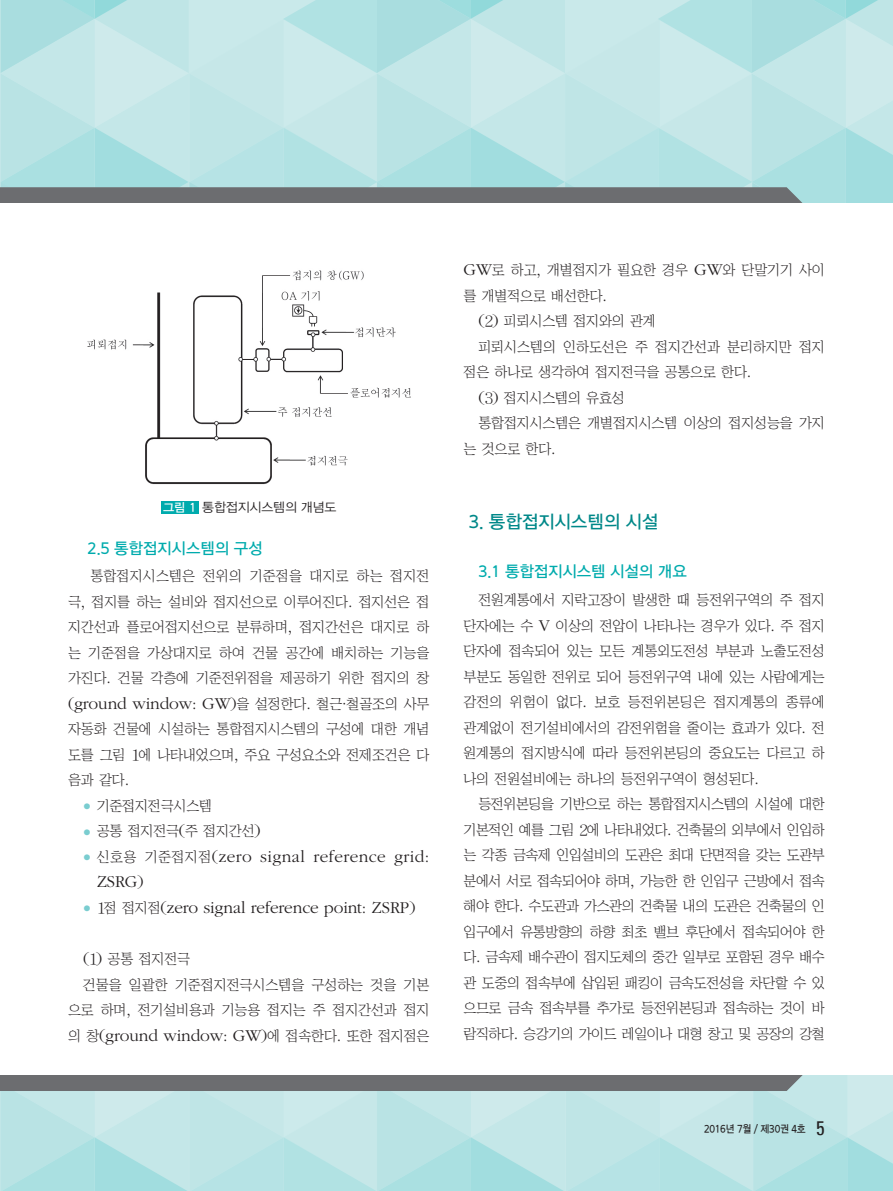
<style>
.page{position:relative;width:893px;height:1191px;background:#fff}
.page>*{position:absolute;margin:0;border:0;box-sizing:border-box;transform-origin:0 0}
.t1{font:18px "DX Ngo Std 30";letter-spacing:-.01em;color:#008889}
.t2{font:300 17.25px "Garamond";letter-spacing:-.01em;color:#231f20}
.t3{font:300 17.25px "Garamond";letter-spacing:.025em;color:#231f20}
.t4{font:15.75px "DX Ngo Std 30";letter-spacing:-.01em;color:#00abad}
.t5{font:14.25px/25.5px "Chosunilbo NM";letter-spacing:-.01em;color:#231f20;text-align:justify}
.t6{font:12.75px "DX Ngo Std 20";letter-spacing:-.01em;color:#231f20}
.t7{font:10.5px "DX Ngo Std 30";letter-spacing:-.025em;color:#231f20;scale:.9 1}
.s1{font-family:"DX Ngo Std 30";font-size:12px;color:#fff}
.s2{font-family:"Garamond";font-weight:300;font-size:17.25px}
.s3{font-family:"Chosunilbo NM";font-weight:400;font-size:14.25px}
.s4{font-family:"DX Shnm Std"}
.s5{font-family:"DX Nmu Std 20";font-size:9px;color:#7acdd0}
.s6{font-family:"DX Nmu Std 20";font-weight:400;font-size:9px;color:#7acdd0}
.s7{font-family:"DX Shnm Std";font-weight:400;font-size:14.25px}
.s8{font-family:"Univers";font-stretch:condensed;font-size:19.5px}
</style>
<div class="page">
<img style="left:145px;top:454px;width:203px;height:31px">
<div style="left:161px;top:500px;width:37px;height:13px;background:#00abad"></div>
<svg style="left:0;top:0;width:893px;height:454px"></svg>
<svg style="left:0;top:1075px;width:893px;height:116px;background:#b2d5d7"></svg>
<p class="t6" style="left:163px;top:500px;width:175px"><span class="s1">그림 1</span> 통합접지시스템의 개념도</p>
<p class="t4" style="left:88px;top:540px;width:177px">2.5 통합접지시스템의 구성</p>
<p class="t5" style="left:68px;top:563px;width:363px;text-indent:22px">통합접지시스템은 전위의 기준점을 대지로 하는 접지전 극<span class="s2">,</span> 접지를 하는 설비와 접지선으로 이루어진다<span class="s2">.</span> 접지선은 접 지간선과 플로어접지선으로 분류하며<span class="s2">,</span> 접지간선은 대지로 하 는 기준점을 가상대지로 하여 건물 공간에 배치하는 기능을 가진다<span class="s2">.</span> 건물 각층에 기준전위점을 제공하기 위한 접지의 창</p>
<p class="t2" style="left:68px;top:694px;width:363px">(ground window: GW)<span class="s3">을 설정한다</span>. <span class="s3">철근</span>·<span class="s3">철골조의 사무</span></p>
<p class="t5" style="left:68px;top:716px;width:363px">자동화 건물에 시설하는 통합접지시스템의 구성에 대한 개념</p>
<p class="t5" style="left:68px;top:742px;width:363px">도를 그림 <span class="s4">1</span>에 나타내었으며<span class="s2">,</span> 주요 구성요소와 전제조건은 다</p>
<p class="t5" style="left:68px;top:767px;width:63px">음과 같다<span class="s2">.</span></p>
<p class="t5" style="left:83px;top:793px;width:131px"><span class="s5">⦁</span> 기준접지전극시스템</p>
<p class="t5" style="left:83px;top:818px;width:179px"><span class="s5">⦁</span> 공통 접지전극<span class="s2">(</span>주 접지간선<span class="s2">)</span></p>
<p class="t3" style="left:83px;top:847px;width:348px"><span class="s6">⦁</span> <span class="s3">신호용 기준접지점</span>(zero signal reference grid:</p>
<p class="t2" style="left:97px;top:872px;width:49px">ZSRG)</p>
<p class="t2" style="left:83px;top:898px;width:334px"><span class="s6">⦁</span> <span class="s7">1</span><span class="s3">점 접지점</span>(zero signal reference point: ZSRP)</p>
<p class="t5" style="left:83px;top:946px;width:109px"><span class="s2">(</span><span class="s4">1</span><span class="s2">)</span> 공통 접지전극</p>
<p class="t5" style="left:83px;top:971px;width:348px">건물을 일괄한 기준접지전극시스템을 구성하는 것을 기본</p>
<p class="t5" style="left:68px;top:997px;width:363px">으로 하며<span class="s2">,</span> 전기설비용과 기능용 접지는 주 접지간선과 접지</p>
<p class="t2" style="left:68px;top:1025px;width:363px"><span class="s3">의 창</span>(ground window: GW)<span class="s3">에 접속한다</span>. <span class="s3">또한 접지점은</span></p>
<p class="t5" style="left:463px;top:257px;width:363px"><span class="s2">GW</span>로 하고<span class="s2">,</span> 개별접지가 필요한 경우 <span class="s2">GW</span>와 단말기기 사이</p>
<p class="t5" style="left:463px;top:283px;width:145px">를 개별적으로 배선한다<span class="s2">.</span></p>
<p class="t5" style="left:478px;top:308px;width:179px"><span class="s2">(</span><span class="s4">2</span><span class="s2">)</span> 피뢰시스템 접지와의 관계</p>
<p class="t5" style="left:478px;top:334px;width:348px">피뢰시스템의 인하도선은 주 접지간선과 분리하지만 접지</p>
<p class="t5" style="left:463px;top:359px;width:289px">점은 하나로 생각하여 접지전극을 공통으로 한다<span class="s2">.</span></p>
<p class="t5" style="left:478px;top:385px;width:148px"><span class="s2">(</span><span class="s4">3</span><span class="s2">)</span> 접지시스템의 유효성</p>
<p class="t5" style="left:478px;top:410px;width:348px">통합접지시스템은 개별접지시스템 이상의 접지성능을 가지</p>
<p class="t5" style="left:463px;top:436px;width:94px">는 것으로 한다<span class="s2">.</span></p>
<p class="t1" style="left:469px;top:512px;width:191px">3. 통합접지시스템의 시설</p>
<p class="t4" style="left:478px;top:563px;width:210px">3.1 통합접지시스템 시설의 개요</p>
<p class="t5" style="left:463px;top:587px;width:363px;text-indent:15px">전원계통에서 지락고장이 발생한 때 등전위구역의 주 접지 단자에는 수 <span class="s2">V</span> 이상의 전압이 나타나는 경우가 있다<span class="s2">.</span> 주 접지 단자에 접속되어 있는 모든 계통외도전성 부분과 노출도전성 부분도 동일한 전위로 되어 등전위구역 내에 있는 사람에게는 감전의 위험이 없다<span class="s2">.</span> 보호 등전위본딩은 접지계통의 종류에 관계없이 전기설비에서의 감전위험을 줄이는 효과가 있다<span class="s2">.</span> 전 원계통의 접지방식에 따라 등전위본딩의 중요도는 다르고 하 나의 전원설비에는 하나의 등전위구역이 형성된다<span class="s2">.</span></p>
<p class="t5" style="left:463px;top:791px;width:363px;text-indent:15px">등전위본딩을 기반으로 하는 통합접지시스템의 시설에 대한 기본적인 예를 그림 <span class="s4">2</span>에 나타내었다<span class="s2">.</span> 건축물의 외부에서 인입하 는 각종 금속제 인입설비의 도관은 최대 단면적을 갖는 도관부 분에서 서로 접속되어야 하며<span class="s2">,</span> 가능한 한 인입구 근방에서 접속 해야 한다<span class="s2">.</span> 수도관과 가스관의 건축물 내의 도관은 건축물의 인 입구에서 유통방향의 하향 최초 밸브 후단에서 접속되어야 한 다<span class="s2">.</span> 금속제 배수관이 접지도체의 중간 일부로 포함된 경우 배수 관 도중의 접속부에 삽입된 패킹이 금속도전성을 차단할 수 있 으므로 금속 접속부를 추가로 등전위본딩과 접속하는 것이 바 람직하다<span class="s2">.</span> 승강기의 가이드 레일이나 대형 창고 및 공장의 강철</p>
<p class="t7" style="left:704px;top:1123px;width:136px">2016년 7월 / 제30권 4호 <span class="s8">5</span></p>
</div>
